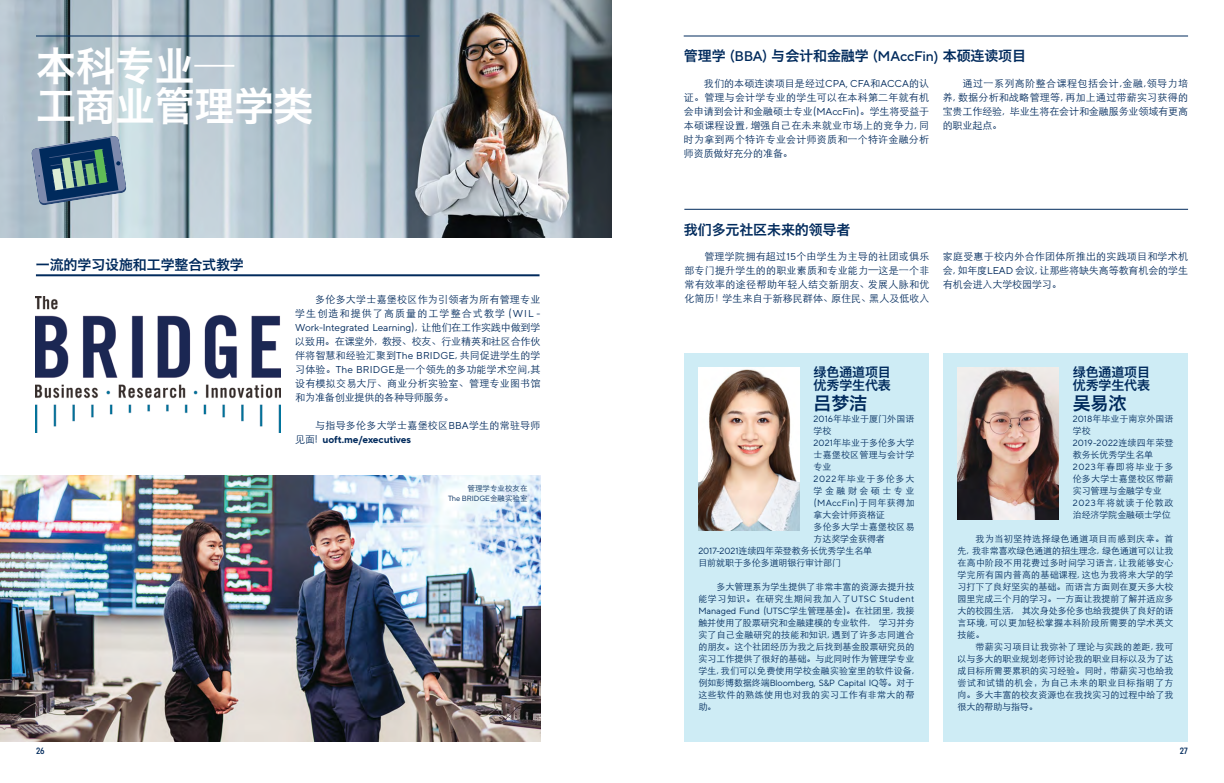
<style>
.page{position:relative;width:1224px;height:783px;background:#fff}
.page>*{position:absolute;margin:0;border:0;box-sizing:border-box;transform-origin:0 0}
.Hed_40pt_Ch{font:40px "Hiragino Sans GB W6";letter-spacing:-.01em;color:#fff}
.Name{font:18px "Hiragino Sans GB W6";letter-spacing:-.01em;color:#002a5c}
.Underlined_hed_Ch{font:14px "Hiragino Sans GB W6";letter-spacing:-.01em;color:#002a5c}
.Studies{font:13px "Hiragino Sans GB W6";letter-spacing:-.01em;color:#002a5c}
.Body_10pt_Ch{font:300 10px/14px "ST Heiti SC";letter-spacing:.02em;color:#002a5c;text-align:justify}
.t1{font:500 9.5px "Config Condensed";color:#002a5c}
.Body{font:300 9px/12px "ST Heiti SC";letter-spacing:.005em;color:#002a5c;text-align:justify}
.t2{font:7.5px "TT Norms Pro";letter-spacing:-.01em;color:#002a5c}
.t3{font:300 7.5px "ST Heiti SC";color:#002a5c}
.s1{font-family:"TT Norms Pro";font-weight:400}
.s2{font-family:"TT Norms Pro";font-weight:700}
.s3{font-family:"ST Heiti SC";font-weight:300}
.s4{font-family:"TT Norms Pro";font-weight:500}
</style>
<div class="page">
<img style="left:0;top:0;width:612px;height:238px">
<img style="left:36px;top:296px;width:245px;height:136px">
<hr style="left:36px;top:274px;width:504px;height:2px;background:#002a5c">
<hr style="left:36px;top:36px;width:384px;height:1px;background:#002a5c">
<hr style="left:684px;top:36px;width:504px;height:1px;background:#002a5c">
<hr style="left:684px;top:209px;width:504px;height:1px;background:#002a5c">
<svg style="left:31px;top:136px;width:96px;height:70px;background:#5a7b8e"></svg>
<div style="left:943px;top:353px;width:245px;height:389px;background:#ceecf5"></div>
<div style="left:684px;top:353px;width:245px;height:389px;background:#ceecf5"></div>
<img style="left:0;top:475px;width:541px;height:267px">
<img style="left:698px;top:367px;width:101px;height:163px">
<img style="left:958px;top:367px;width:100px;height:153px">
<p class="Hed_40pt_Ch" style="left:36px;top:40px;width:200px">本科专业—</p>
<p class="Hed_40pt_Ch" style="left:36px;top:80px;width:279px">工商业管理学类</p>
<p class="Underlined_hed_Ch" style="left:36px;top:255px;width:210px">一流的学习设施和工学整合式教学</p>
<p class="Body_10pt_Ch" style="left:295px;top:291px;width:247px;text-indent:20px">多伦多大学士嘉堡校区作为引领者为所有管理专业学生创造和提供了高质量的工学整合式教学 (<span class="s1">WIL - Work-Integrated Learning</span>), 让他们在工作实践中做到学以致用。在课堂外, 教授、校友、行业精英和社区合作伙伴将智慧和经验汇聚到<span class="s1">The BRIDGE</span>, 共同促进学生的学习体验。<span class="s1">The BRIDGE</span>是一个领先的多功能学术空间,其设有模拟交易大厅、商业分析实验室、管理专业图书馆和为准备创业提供的各种导师服务。</p>
<p class="Body_10pt_Ch" style="left:295px;top:417px;width:247px;text-indent:20px">与指导多伦多大学士嘉堡校区<span class="s1">BBA</span>学生的常驻导师见面! <span class="s2">uoft.me/executives</span></p>
<p class="t3" style="left:468px;top:482px;width:62px">管理学专业校友在</p>
<p class="t2" style="left:448px;top:494px;width:81px">The BRIDGE<span class="s3">金融实验室</span></p>
<p class="Underlined_hed_Ch" style="left:684px;top:47px;width:344px">管理学 <span class="s4">(BBA)</span> 与会计和金融学 <span class="s4">(MAccFin)</span> 本硕连读项目</p>
<p class="Body_10pt_Ch" style="left:684px;top:75px;width:247px;text-indent:20px">我们的本硕连读项目是经过<span class="s1">CPA, CFA</span>和<span class="s1">ACCA</span>的认证。管理与会计学专业的学生可以在本科第二年就有机会申请到会计和金融硕士专业(<span class="s1">MAccFin</span>)。学生将受益于本硕课程设置, 增强自己在未来就业市场上的竞争力, 同时为拿到两个特许专业会计师资质和一个特许金融分析师资质做好充分的准备。</p>
<p class="Body_10pt_Ch" style="left:943px;top:75px;width:247px;text-indent:20px">通过一系列高阶整合课程包括会计,金融,领导力培养, 数据分析和战略管理等, 再加上通过带薪实习获得的宝贵工作经验, 毕业生将在会计和金融服务业领域有更高的职业起点。</p>
<p class="Underlined_hed_Ch" style="left:684px;top:220px;width:168px">我们多元社区未来的领导者</p>
<p class="Body_10pt_Ch" style="left:684px;top:249px;width:247px;text-indent:20px">管理学院拥有超过<span class="s1">15</span>个由学生为主导的社团或俱乐部专门提升学生的的职业素质和专业能力—这是一个非常有效率的途径帮助年轻人结交新朋友、发展人脉和优化简历！学生来自于新移民群体、原住民、黑人及低收入</p>
<p class="Body_10pt_Ch" style="left:943px;top:249px;width:247px">家庭受惠于校内外合作团体所推出的实践项目和学术机会, 如年度<span class="s1">LEAD</span> 会议, 让那些将缺失高等教育机会的学生有机会进入大学校园学习。</p>
<p class="Studies" style="left:814px;top:363px;width:79px">绿色通道项目</p>
<p class="Studies" style="left:814px;top:376px;width:79px">优秀学生代表</p>
<p class="Name" style="left:814px;top:391px;width:55px">吕梦洁</p>
<p class="Body" style="left:814px;top:412px;width:102px"><span class="s1">2016</span>年毕业于厦门外国语学校</p>
<p class="Body" style="left:814px;top:436px;width:102px"><span class="s1">2021</span>年毕业于多伦多大学士嘉堡校区管理与会计学专业</p>
<p class="Body" style="left:814px;top:472px;width:102px"><span class="s1">2022</span>年毕业于多伦多大学金融财会硕士专业(<span class="s1">MAccFin</span>)于同年获得加拿大会计师资格证</p>
<p class="Body" style="left:814px;top:520px;width:102px">多伦多大学士嘉堡校区易方达奖学金获得者</p>
<p class="Body" style="left:698px;top:544px;width:175px"><span class="s1">2017-2021</span>连续四年荣登教务长优秀学生名单</p>
<p class="Body" style="left:698px;top:556px;width:144px">目前就职于多伦多道明银行审计部门</p>
<p class="Body" style="left:698px;top:580px;width:218px;text-indent:18px">多大管理系为学生提供了非常丰富的资源去提升技能学习知识。在研究生期间我加入了<span class="s1">UTSC Student Managed Fund</span> (<span class="s1">UTSC</span>学生管理基金)。在社团里, 我接触并使用了股票研究和金融建模的专业软件, 学习并夯实了自己金融研究的技能和知识, 遇到了许多志同道合的朋友。这个社团经历为我之后找到基金股票研究员的实习工作提供了很好的基础。与此同时作为管理学专业学生, 我们可以免费使用学校金融实验室里的软件设备,例如彭博数据终端<span class="s1">Bloomberg, S&amp;P Capital IQ</span>等。对于这些软件的熟练使用也对我的实习工作有非常大的帮助。</p>
<p class="Studies" style="left:1073px;top:363px;width:79px">绿色通道项目</p>
<p class="Studies" style="left:1073px;top:376px;width:79px">优秀学生代表</p>
<p class="Name" style="left:1073px;top:391px;width:55px">吴易浓</p>
<p class="Body" style="left:1073px;top:412px;width:102px"><span class="s1">2018</span>年毕业于南京外国语学校</p>
<p class="Body" style="left:1073px;top:436px;width:102px"><span class="s1">2019-2022</span>连续四年荣登教务长优秀学生名单</p>
<p class="Body" style="left:1073px;top:460px;width:102px"><span class="s1">2023</span>年春即将毕业于多伦多大学士嘉堡校区带薪实习管理与金融学专业</p>
<p class="Body" style="left:1073px;top:496px;width:102px"><span class="s1">2023</span>年将就读于伦敦政治经济学院金融硕士学位</p>
<p class="Body" style="left:958px;top:532px;width:218px;text-indent:18px">我为当初坚持选择绿色通道项目而感到庆幸。首先, 我非常喜欢绿色通道的招生理念, 绿色通道可以让我在高中阶段不用花费过多时间学习语言, 让我能够安心学完所有国内普高的基础课程, 这也为我将来大学的学习打下了良好坚实的基础。而语言方面则在夏天多大校园里完成三个月的学习。一方面让我提前了解并适应多大的校园生活, 其次身处多伦多也给我提供了良好的语言环境, 可以更加轻松掌握本科阶段所需要的学术英文技能。</p>
<p class="Body" style="left:958px;top:640px;width:218px;text-indent:18px">带薪实习项目让我弥补了理论与实践的差距, 我可以与多大的职业规划老师讨论我的职业目标以及为了达成目标所需要累积的实习经验。同时，带薪实习也给我尝试和试错的机会，为自己未来的职业目标指明了方向。多大丰富的校友资源也在我找实习的过程中给了我很大的帮助与指导。</p>
<p class="t1" style="left:36px;top:746px;width:10px">26</p>
<p class="t1" style="left:1180px;top:746px;width:10px">27</p>
</div>
